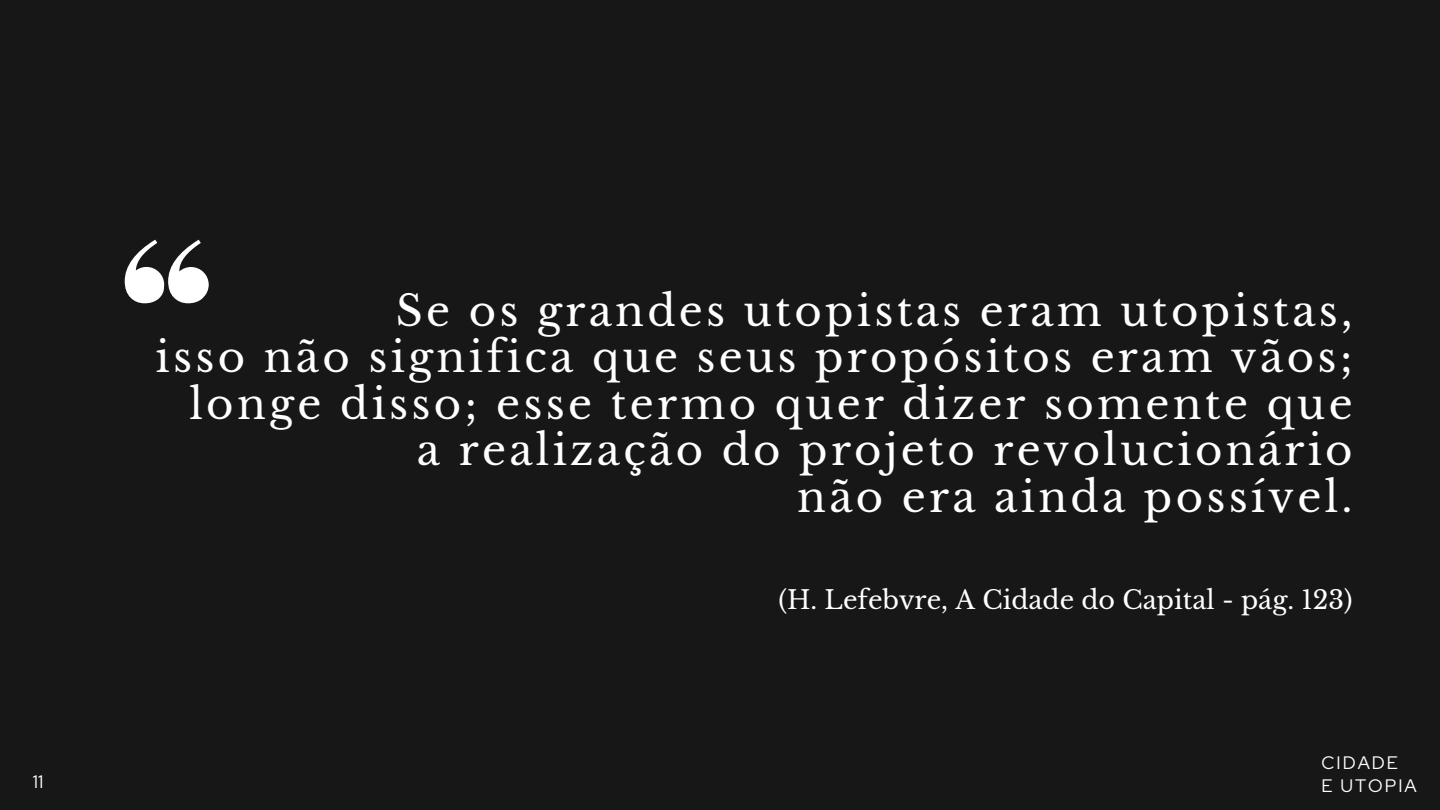
<style>
.page{position:relative;width:1440px;height:810px;background:#171717}
.page>*{position:absolute;margin:0;border:0;box-sizing:border-box;transform-origin:0 0}
.t1{font:41.9px/46.5px "Libre Baskerville";letter-spacing:.08em;color:#fff;text-align:right}
.t2{font:25.4px "Libre Baskerville";color:#fff}
.t3{font:18px/22.5px "Red Hat Display";letter-spacing:.11em;color:#fff}
</style>
<div class="page">
<svg style="left:125px;top:240px;width:84px;height:63px"></svg>
<p class="t3" style="left:33px;top:770px;width:12px">11</p>
<p class="t1" style="left:156px;top:288px;width:1199px">Se os grandes utopistas eram utopistas,<br>isso não significa que seus propósitos eram vãos; longe disso; esse termo quer dizer somente que<br>a realização do projeto revolucionário<br>não era ainda possível.</p>
<p class="t2" style="left:779px;top:585px;width:575px">(H. Lefebvre, A Cidade do Capital - pág. 123)</p>
<p class="t3" style="left:1322px;top:751px;width:97px">CIDADE<br>E UTOPIA</p>
</div>
